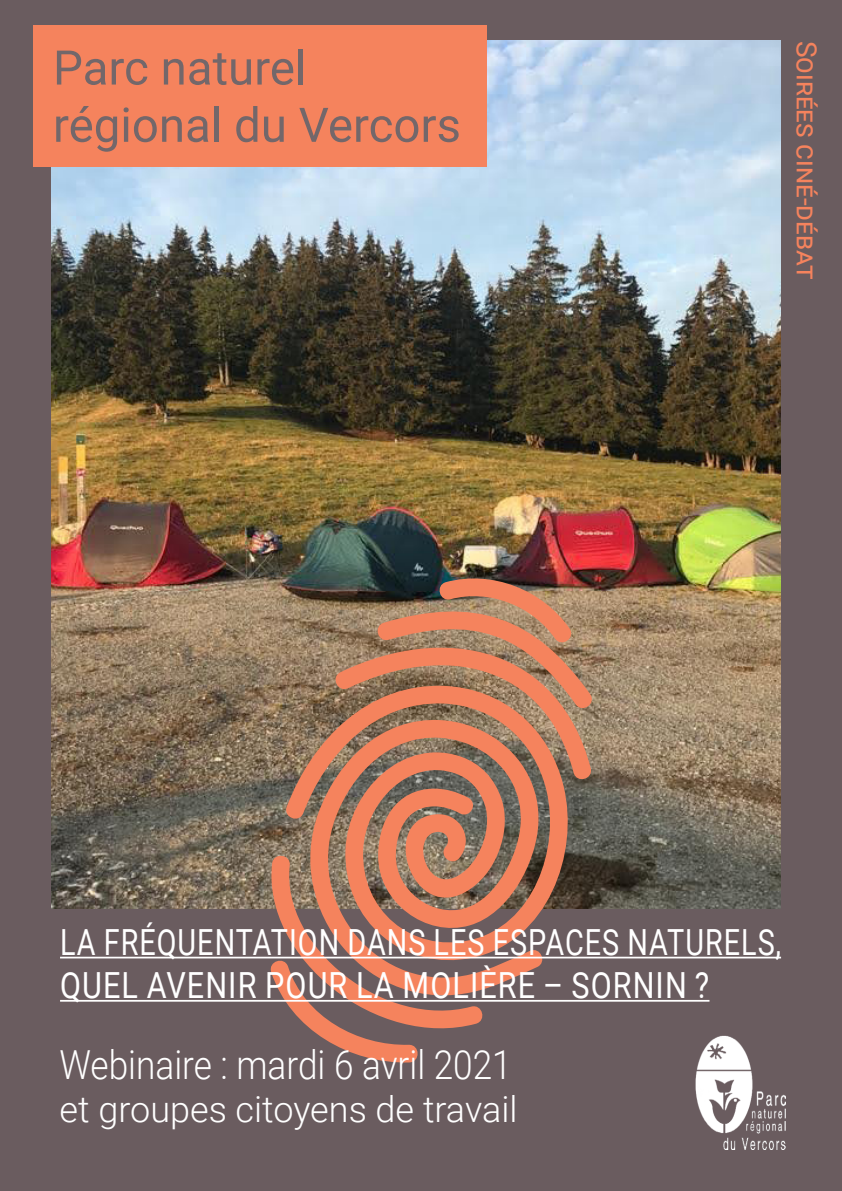
<style>
.page{position:relative;width:842px;height:1191px;background:#6a5c5f}
.page>*{position:absolute;margin:0;border:0;box-sizing:border-box;transform-origin:0 0}
.SOUS-TITRE_COUV{font:300 40px "Roboto";color:#fff;scale:.88 1}
.t1{font:36px/43.2px "Roboto";letter-spacing:.035em;color:#fff;scale:.8 1}
.t2{font:300 36px "Roboto";color:#fff}
.CATEGORIE{font:28px "Roboto";color:#f5835d}
</style>
<div class="page">
<img style="left:51px;top:41px;width:730px;height:868px">
<img style="left:695px;top:1035px;width:90px;height:114px">
<svg style="left:262px;top:570px;width:335px;height:493px"></svg>
<hr style="left:60px;top:956px;width:721px;height:2px;background:#fff">
<hr style="left:60px;top:1000px;width:649px;height:1px;background:#fff">
<div style="left:33px;top:25px;width:453px;height:142px;background:#f5835d"></div>
<svg style="left:57px;top:51px;width:49px;height:34px"></svg>
<svg style="left:112px;top:59px;width:35px;height:26px"></svg>
<svg style="left:164px;top:53px;width:87px;height:32px"></svg>
<svg style="left:257px;top:59px;width:36px;height:26px"></svg>
<hr style="left:299px;top:49px;width:4px;height:36px;background:#73676a">
<svg style="left:56px;top:106px;width:61px;height:46px"></svg>
<svg style="left:124px;top:107px;width:58px;height:35px"></svg>
<svg style="left:188px;top:116px;width:20px;height:26px"></svg>
<div style="left:214px;top:106px;width:5px;height:36px;background:#73676a"></div>
<svg style="left:236px;top:106px;width:21px;height:36px"></svg>
<svg style="left:264px;top:117px;width:20px;height:25px"></svg>
<svg style="left:299px;top:108px;width:119px;height:34px"></svg>
<svg style="left:424px;top:116px;width:35px;height:26px"></svg>
<p class="CATEGORIE" style="left:826px;top:41px;width:240px;rotate:90deg">Soirées ciné-débat</p>
<p class="t1" style="left:60px;top:919px;width:903px">LA FRÉQUENTATION DANS LES ESPACES NATURELS,<br>QUEL AVENIR POUR LA MOLIÈRE – SORNIN ?</p>
<p class="SOUS-TITRE_COUV" style="left:60px;top:1037px;width:515px">Webinaire : mardi 6 avril 2021</p>
<p class="t2" style="left:60px;top:1084px;width:459px">et groupes citoyens de travail</p>
</div>
